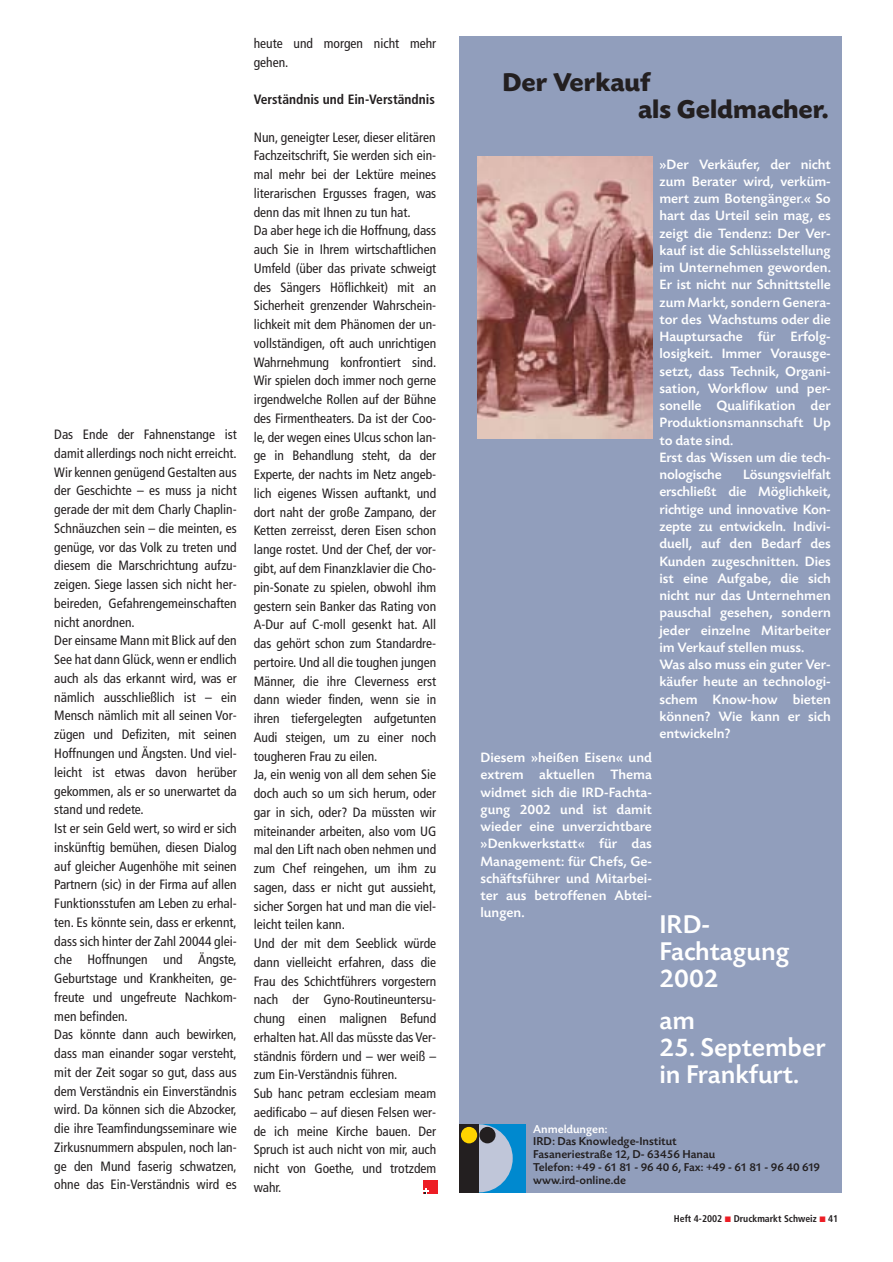
<style>
.page{position:relative;width:893px;height:1262px;background:#fff}
.page>*{position:absolute;margin:0;border:0;box-sizing:border-box;transform-origin:0 0}
.t1{font:500 27px/27px "Today SB";color:#fff}
.t2{font:700 27px/27.3px "Today SB";color:#231f20}
.t3{font:500 14.25px/17.2px "Today SB";color:#fff}
.t4{font:condensed 13.5px/18.8px "Frutiger";color:#231f20}
.t5{font:700 condensed 13.5px "Frutiger";color:#231f20}
.t6{font:500 12px/12.8px "Today SB";color:#231f20}
.t7{font:500 12px "Today SB";color:#fff}
.t8{font:700 condensed 9.75px "Frutiger";color:#231f20}
</style>
<div class="page">
<div style="left:424px;top:1180px;width:14px;height:13px;background:#ed1e25"></div>
<svg style="left:424px;top:1188px;width:5px;height:6px"></svg>
<div style="left:458px;top:36px;width:383px;height:1156px;background:#919ebc"></div>
<img style="left:477px;top:157px;width:175px;height:281px">
<div style="left:459px;top:1124px;width:67px;height:68px;background:#0089cf"></div>
<div style="left:446px;top:1124px;width:66px;height:68px;background:#c0c6d9;border-radius:50%"></div>
<div style="left:458px;top:1124px;width:21px;height:68px;background:#231f20"></div>
<div style="left:479px;top:1126px;width:16px;height:17px;background:#231f20;border-radius:50%"></div>
<div style="left:461px;top:1126px;width:16px;height:17px;background:#ffd400;border-radius:50%"></div>
<div style="left:444px;top:1120px;width:14px;height:77px;background:#fff"></div>
<p class="t4" style="left:54px;top:426px;width:184px">Das Ende der Fahnenstange ist damit allerdings noch nicht erreicht.<br>Wir kennen genügend Gestalten aus der Geschichte – es muss ja nicht gerade der mit dem Charly Chaplin-<br>Schnäuzchen sein – die meinten, es genüge, vor das Volk zu treten und diesem die Marschrichtung aufzu&shy;zeigen. Siege lassen sich nicht her&shy;beireden, Gefahrengemeinschaften nicht anordnen.<br>Der einsame Mann mit Blick auf den<br>See hat dann Glück, wenn er endlich auch als das erkannt wird, was er nämlich ausschließlich ist – ein<br>Mensch nämlich mit all seinen Vor&shy;zügen und Defiziten, mit seinen<br>Hoffnungen und Ängsten. Und viel&shy;leicht ist etwas davon herüber gekommen, als er so unerwartet da stand und redete.<br>Ist er sein Geld wert, so wird er sich inskünftig bemühen, diesen Dialog auf gleicher Augenhöhe mit seinen<br>Partnern (sic) in der Firma auf allen<br>Funktionsstufen am Leben zu erhal&shy;ten. Es könnte sein, dass er erkennt, dass sich hinter der Zahl 20044 glei&shy;che Hoffnungen und Ängste,<br>Geburtstage und Krankheiten, ge&shy;freute und ungefreute Nachkom&shy;men befinden.<br>Das könnte dann auch bewirken, dass man einander sogar versteht, mit der Zeit sogar so gut, dass aus dem Verständnis ein Einverständnis wird. Da können sich die Abzocker, die ihre Teamfindungsseminare wie<br>Zirkusnummern abspulen, noch lan&shy;ge den Mund faserig schwatzen, ohne das Ein-Verständnis wird es</p>
<p class="t4" style="left:254px;top:35px;width:184px">heute und morgen nicht mehr gehen.</p>
<p class="t5" style="left:254px;top:94px;width:183px">Verständnis und Ein-Verständnis</p>
<p class="t4" style="left:254px;top:129px;width:184px">Nun, geneigter Leser, dieser elitären<br>Fachzeitschrift, Sie werden sich ein&shy;mal mehr bei der Lektüre meines literarischen Ergusses fragen, was denn das mit Ihnen zu tun hat.<br>Da aber hege ich die Hoffnung, dass auch Sie in Ihrem wirtschaftlichen<br>Umfeld (über das private schweigt des Sängers Höflichkeit) mit an<br>Sicherheit grenzender Wahrschein&shy;lichkeit mit dem Phänomen der un&shy;vollständigen, oft auch unrichtigen<br>Wahrnehmung konfrontiert sind.<br>Wir spielen doch immer noch gerne irgendwelche Rollen auf der Bühne des Firmentheaters. Da ist der Coo&shy;le, der wegen eines Ulcus schon lan&shy;ge in Behandlung steht, da der<br>Experte, der nachts im Netz angeb&shy;lich eigenes Wissen auftankt, und dort naht der große Zampano, der<br>Ketten zerreisst, deren Eisen schon lange rostet. Und der Chef, der vor&shy;gibt, auf dem Finanzklavier die Cho&shy;pin-Sonate zu spielen, obwohl ihm gestern sein Banker das Rating von<br>A-Dur auf C-moll gesenkt hat. All das gehört schon zum Standardre&shy;pertoire. Und all die toughen jungen<br>Männer, die ihre Cleverness erst dann wieder finden, wenn sie in ihren tiefergelegten aufgetunten<br>Audi steigen, um zu einer noch tougheren Frau zu eilen.<br>Ja, ein wenig von all dem sehen Sie doch auch so um sich herum, oder gar in sich, oder? Da müssten wir miteinander arbeiten, also vom UG mal den Lift nach oben nehmen und zum Chef reingehen, um ihm zu sagen, dass er nicht gut aussieht, sicher Sorgen hat und man die viel&shy;leicht teilen kann.<br>Und der mit dem Seeblick würde dann vielleicht erfahren, dass die<br>Frau des Schichtführers vorgestern nach der Gyno-Routineuntersu&shy;chung einen malignen Befund erhalten hat.All das müsste das Ver&shy;ständnis fördern und – wer weiß – zum Ein-Verständnis führen.<br>Sub hanc petram ecclesiam meam aedificabo – auf diesen Felsen wer&shy;de ich meine Kirche bauen. Der<br>Spruch ist auch nicht von mir, auch nicht von Goethe, und trotzdem wahr.</p>
<h1 class="t2" style="left:638px;top:71px;width:192px;text-indent:-136px">Der Verkauf<br>als Geldmacher.</h1>
<p class="t3" style="left:659px;top:157px;width:173px">»Der Verkäufer, der nicht zum Berater wird, verküm&shy;mert zum Botengänger.« So hart das Urteil sein mag, es zeigt die Tendenz: Der Ver&shy;kauf ist die Schlüsselstellung im Unternehmen geworden.<br>Er ist nicht nur Schnittstelle zum Markt, sondern Genera&shy;tor des Wachstums oder die<br>Hauptursache für Erfolg&shy;losigkeit. Immer Vorausge&shy;setzt, dass Technik, Organi&shy;sation, Workflow und per&shy;sonelle Qualifikation der<br>Produktionsmannschaft Up to date sind.<br>Erst das Wissen um die tech&shy;nologische</p>
<p class="t3" style="left:659px;top:467px;width:173px;text-indent:84px">Lösungsvielfalt erschließt die Möglichkeit, richtige und innovative Kon&shy;zepte zu entwickeln. Indivi&shy;duell, auf den Bedarf des<br>Kunden zugeschnitten. Dies ist eine Aufgabe, die sich nicht nur das Unternehmen pauschal gesehen, sondern jeder einzelne Mitarbeiter im Verkauf stellen muss.<br>Was also muss ein guter Ver&shy;käufer heute an technologi&shy;schem Know-how bieten können? Wie kann er sich entwickeln?</p>
<p class="t3" style="left:480px;top:750px;width:173px;text-align:justify">Diesem »heißen Eisen« und extrem aktuellen Thema widmet sich die IRD-Fachta&shy;gung 2002 und ist damit wieder eine unverzichtbare »Denkwerkstatt« für das Management: für Chefs, Ge&shy;schäftsführer und Mitarbei&shy;ter aus betroffenen Abtei&shy;lungen.</p>
<h1 class="t1" style="left:659px;top:913px;width:131px">IRD-<br>Fachtagung<br>2002</h1>
<h1 class="t1" style="left:659px;top:1009px;width:37px">am</h1>
<h1 class="t1" style="left:659px;top:1036px;width:168px">25. September in Frankfurt.</h1>
<p class="t7" style="left:533px;top:1124px;width:76px">Anmeldungen:</p>
<p class="t6" style="left:533px;top:1136px;width:288px">IRD: Das Knowledge-Institut<br>Fasaneriestraße 12, D- 63456 Hanau<br>Telefon: +49 - 61 81 - 96 40 6, Fax: +49 - 61 81 - 96 40 619 www.ird-online.de</p>
<p class="t8" style="left:674px;top:1214px;width:166px">Heft 4-2002 Druckmarkt Schweiz 41</p>
</div>
